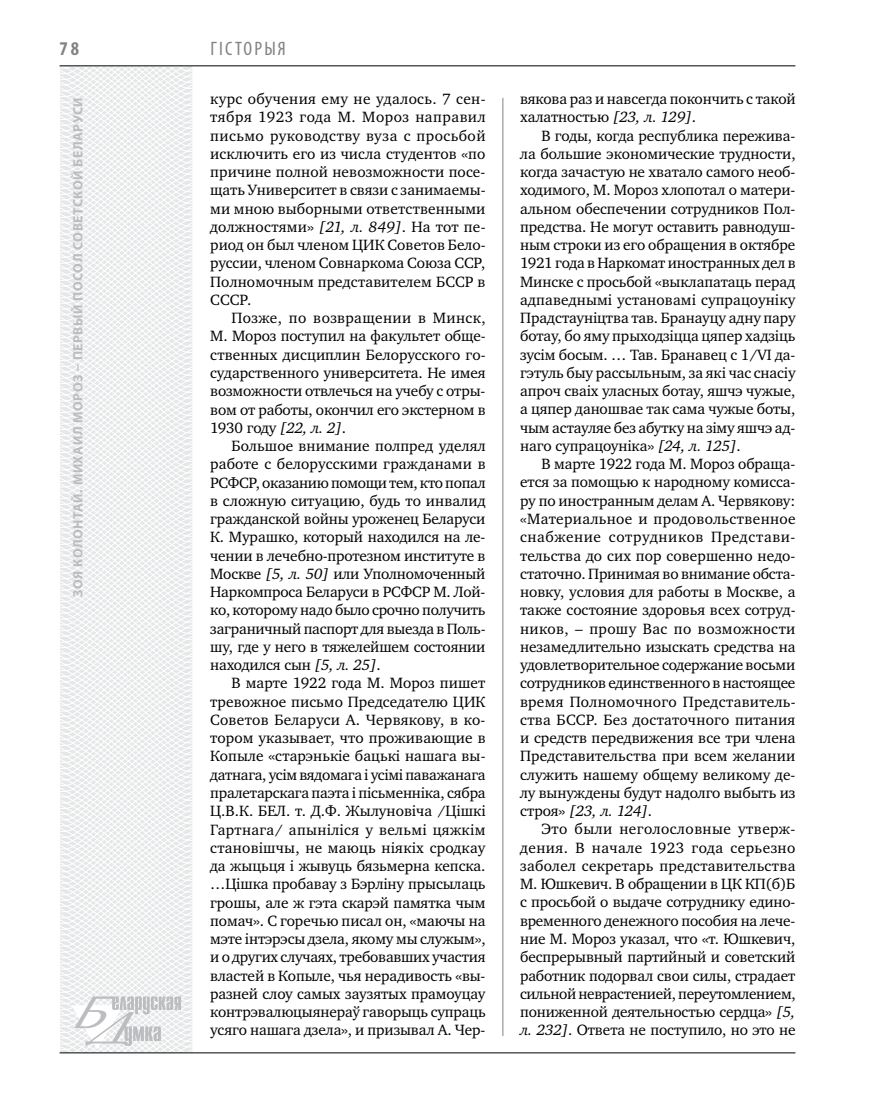
<style>
.page{position:relative;width:872px;height:1106px;background:#fff}
.page>*{position:absolute;margin:0;border:0;box-sizing:border-box;transform-origin:0 0}
.t1{font:condensed 19.5px "Myriad Pro";color:#808285}
.t2{font:700 condensed 19.5px "Myriad Pro";color:#808285}
.t3{font:15.3px/18.3px "Charter C";letter-spacing:-.01em;color:#000;text-align:justify}
.t4{font:700 13.5px "Myriad Pro";letter-spacing:.04em;color:#bcbdc0}
.s1{font-style:italic}
</style>
<div class="page">
<svg style="left:59px;top:65px;width:192px;height:989px"></svg>
<hr style="left:502px;top:98px;width:1px;height:938px;background:#808285">
<hr style="left:60px;top:1052px;width:735px;height:1px;background:#000">
<svg style="left:71px;top:996px;width:110px;height:53px"></svg>
<hr style="left:60px;top:65px;width:735px;height:1px;background:#000">
<p class="t2" style="left:60px;top:37px;width:21px">78</p>
<p class="t4" style="left:69px;top:596px;width:501px;rotate:-90deg">Зоя Колонтай. Михаил Мороз – первый посол советской Беларуси</p>
<p class="t1" style="left:210px;top:37px;width:25px">Гістор</p>
<p class="t1" style="left:264px;top:37px;width:22px">ыя</p>
<p class="t3" style="left:210px;top:90px;width:277px">курс обучения ему не удалось. 7 сен&shy;тября 1923 года М. Мороз направил письмо руководству вуза с просьбой исключить его из числа студентов «по причине полной невозможности посе&shy;щать Университет в связи с занимаемы&shy;ми мною выборными ответственными должностями» <span class="s1">[21, л. 849]</span>. На тот пе&shy;риод он был членом ЦИК Советов Бело&shy;руссии, членом Совнаркома Союза ССР, Полномочным представителем БССР в СССР.</p>
<p class="t3" style="left:210px;top:309px;width:277px;text-indent:21px">Позже, по возвращении в Минск, М. Мороз поступил на факультет обще&shy;ственных дисциплин Белорусского го&shy;сударственного университета. Не имея возможности отвлечься на учебу с отры&shy;вом от работы, окончил его экстерном в 1930 году <span class="s1">[22, л. 2]</span>.</p>
<p class="t3" style="left:210px;top:437px;width:277px;text-indent:21px">Большое внимание полпред уделял работе с белорусскими гражданами в РСФСР, оказанию помощи тем, кто попал в сложную ситуацию, будь то инвалид гражданской войны уроженец Беларуси К. Мурашко, который находился на ле&shy;чении в лечебно-протезном институте в Москве <span class="s1">[5, л. 50]</span> или Уполномоченный Наркомпроса Беларуси в РСФСР М. Лой&shy;ко, которому надо было срочно получить заграничный паспорт для выезда в Поль&shy;шу, где у него в тяжелейшем состоянии находился сын <span class="s1">[5, л. 25]</span>.</p>
<p class="t3" style="left:210px;top:674px;width:277px;text-indent:21px">В марте 1922 года М. Мороз пишет тревожное письмо Председателю ЦИК Советов Беларуси А. Червякову, в ко&shy;тором указывает, что проживающие в Копыле «старэнькiе бацькi нашага вы&shy;датнага, усiм вядомага i усiмi паважанага пралетарскага паэта i пiсьменнiка, сябра Ц.В.К. БЕЛ. т. Д.Ф. Жылуновiча /Цiшкi Гартнага/ апынiлiся у вельмi цяжкiм становiшчы, не маюць нiякіх сродкау да жыцьця i жывуць бязьмерна кепска. …Цiшка пробавау з Бэрлiну прысылаць грошы, але ж гэта скарэй памятка чым помач». С горечью писал он, «маючы на мэте інтэрэсы дзела, якому мы служым», и о других случаях, требовавших участия властей в Копыле, чья нерадивость «вы&shy;разней слоу самых заузятых прамоуцау контрэвалюцыянераў гаворыць супраць усяго нашага дзела», и призывал А. Чер-</p>
<p class="t3" style="left:520px;top:90px;width:277px">вякова раз и навсегда покончить с такой халатностью <span class="s1">[23, л. 129]</span>.</p>
<p class="t3" style="left:520px;top:126px;width:277px;text-indent:21px">В годы, когда республика пережива&shy;ла большие экономические трудности, когда зачастую не хватало самого необ&shy;ходимого, М. Мороз хлопотал о матери&shy;альном обеспечении сотрудников Пол&shy;предства. Не могут оставить равнодуш&shy;ным строки из его обращения в октябре 1921 года в Наркомат иностранных дел в Минске с просьбой «выклапатаць перад адпаведнымi установамi супрацоунiку Прадстаунiцтва тав. Бранауцу адну пару ботау, бо яму прыходзiцца цяпер хадзiць зусiм босым. … Тав. Бранавец с 1/VI да&shy;гэтуль быу рассыльным, за якi час снасiу апроч сваiх уласных ботау, яшчэ чужые, а цяпер даношвае так сама чужые боты, чым астауляе без абутку на зiму яшчэ ад&shy;наго супрацоунiка» <span class="s1">[24, л. 125]</span>.</p>
<p class="t3" style="left:520px;top:455px;width:277px;text-indent:21px">В марте 1922 года М. Мороз обраща&shy;ется за помощью к народному комисса&shy;ру по иностранным делам А. Червякову: «Материальное и продовольственное снабжение сотрудников Представи&shy;тельства до сих пор совершенно недо&shy;статочно. Принимая во внимание обста&shy;новку, условия для работы в Москве, а также состояние здоровья всех сотруд&shy;ников, – прошу Вас по возможности незамедлительно изыскать средства на удовлетворительное содержание восьми сотрудников единственного в настоящее время Полномочного Представитель&shy;ства БССР. Без достаточного питания и средств передвижения все три члена Представительства при всем желании служить нашему общему великому де&shy;лу вынуждены будут надолго выбыть из строя» <span class="s1">[23, л. 124]</span>.</p>
<p class="t3" style="left:520px;top:820px;width:277px;text-indent:21px">Это были неголословные утверж&shy;дения. В начале 1923 года серьезно заболел секретарь представительства М. Юшкевич. В обращении в ЦК КП(б)Б с просьбой о выдаче сотруднику едино&shy;временного денежного пособия на лече&shy;ние М. Мороз указал, что «т. Юшкевич, беспрерывный партийный и советский работник подорвал свои силы, страдает сильной неврастенией, переутомлением, пониженной деятельностью сердца» <span class="s1">[5, л. 232]</span>. Ответа не поступило, но это не</p>
</div>
